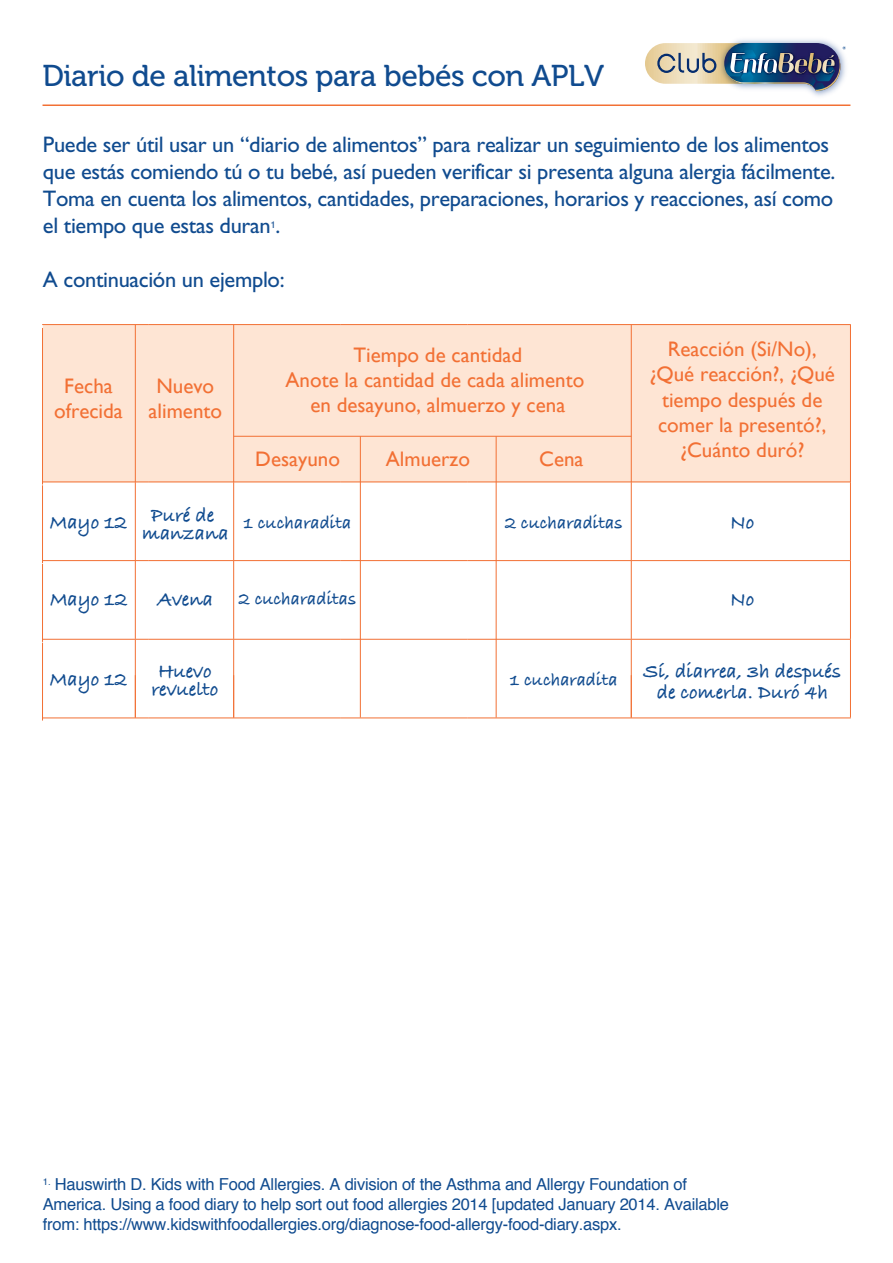
<style>
.page{position:relative;width:893px;height:1263px;background:#fff}
.page>*{position:absolute;margin:0;border:0;box-sizing:border-box;transform-origin:0 0}
.t1{font:30px "Museo 500";letter-spacing:-.015em;color:#104b8f}
.t2{font:22.5px/27px "Gill Sans";letter-spacing:-.015em;color:#104b8f}
.t3{font:21px/25.2px "Gill Sans";color:#f27034;text-align:center}
.t4{font:21px/18px "Bradley Hand ITCTT Bold";color:#104b8f;text-align:center;scale:.95 1}
.t5{font:18.9px "Bradley Hand ITCTT Bold";color:#104b8f;scale:.95 1}
.t6{font:16.5px/19.8px "Helvetica";letter-spacing:-.015em;color:#104b8f}
.t7{font:9.6px "Helvetica";color:#104b8f}
</style>
<div class="page">
<div style="left:43px;top:325px;width:807px;height:156px;background:#fee5d4"></div>
<hr style="left:42px;top:324px;width:107px;height:1px;background:#f27034">
<hr style="left:42px;top:328px;width:1px;height:156px;background:#f27034">
<hr style="left:149px;top:324px;width:191px;height:1px;background:#f27034">
<hr style="left:135px;top:325px;width:1px;height:157px;background:#f27034">
<hr style="left:340px;top:324px;width:128px;height:1px;background:#f27034">
<hr style="left:233px;top:325px;width:1px;height:157px;background:#f27034">
<hr style="left:468px;top:324px;width:383px;height:1px;background:#f27034">
<hr style="left:234px;top:436px;width:397px;height:1px;background:#f27034">
<hr style="left:631px;top:325px;width:1px;height:157px;background:#f27034">
<hr style="left:850px;top:325px;width:1px;height:157px;background:#f27034">
<hr style="left:42px;top:481px;width:107px;height:1px;background:#f27034">
<hr style="left:42px;top:485px;width:1px;height:78px;background:#f27034">
<hr style="left:149px;top:481px;width:191px;height:1px;background:#f27034">
<hr style="left:135px;top:482px;width:1px;height:78px;background:#f27034">
<hr style="left:340px;top:481px;width:128px;height:1px;background:#f27034">
<hr style="left:233px;top:482px;width:1px;height:78px;background:#f27034">
<hr style="left:360px;top:436px;width:1px;height:281px;background:#f27034">
<hr style="left:496px;top:436px;width:1px;height:281px;background:#f27034">
<hr style="left:468px;top:481px;width:383px;height:1px;background:#f27034">
<hr style="left:631px;top:482px;width:1px;height:78px;background:#f27034">
<hr style="left:850px;top:482px;width:1px;height:78px;background:#f27034">
<hr style="left:42px;top:560px;width:107px;height:1px;background:#f27034">
<hr style="left:42px;top:564px;width:1px;height:78px;background:#f27034">
<hr style="left:149px;top:560px;width:191px;height:1px;background:#f27034">
<hr style="left:135px;top:561px;width:1px;height:78px;background:#f27034">
<hr style="left:340px;top:560px;width:128px;height:1px;background:#f27034">
<hr style="left:233px;top:561px;width:1px;height:78px;background:#f27034">
<hr style="left:468px;top:560px;width:383px;height:1px;background:#f27034">
<hr style="left:631px;top:561px;width:1px;height:78px;background:#f27034">
<hr style="left:850px;top:561px;width:1px;height:78px;background:#f27034">
<hr style="left:42px;top:639px;width:107px;height:1px;background:#f27034">
<hr style="left:42px;top:643px;width:1px;height:77px;background:#f27034">
<hr style="left:149px;top:639px;width:191px;height:1px;background:#f27034">
<hr style="left:135px;top:640px;width:1px;height:77px;background:#f27034">
<hr style="left:340px;top:639px;width:128px;height:1px;background:#f27034">
<hr style="left:233px;top:640px;width:1px;height:77px;background:#f27034">
<hr style="left:468px;top:639px;width:383px;height:1px;background:#f27034">
<hr style="left:631px;top:640px;width:1px;height:77px;background:#f27034">
<hr style="left:850px;top:640px;width:1px;height:77px;background:#f27034">
<hr style="left:42px;top:717px;width:107px;height:1px;background:#f27034">
<hr style="left:149px;top:717px;width:191px;height:1px;background:#f27034">
<hr style="left:340px;top:717px;width:128px;height:1px;background:#f27034">
<hr style="left:468px;top:717px;width:383px;height:1px;background:#f27034">
<hr style="left:43px;top:104px;width:807px;height:2px;background:#f27034">
<svg style="left:645px;top:43px;width:133px;height:41px"></svg>
<img style="left:676px;top:39px;width:175px;height:67px">
<svg style="left:657px;top:52px;width:60px;height:22px"></svg>
<img style="left:727px;top:46px;width:119px;height:45px">
<h1 class="t1" style="left:43px;top:59px;width:563px">Diario de alimentos para bebés con APLV</h1>
<p class="t2" style="left:43px;top:131px;width:794px">Puede ser útil usar un “diario de alimentos” para realizar un seguimiento de los alimentos que estás comiendo tú o tu bebé, así pueden verificar si presenta alguna alergia fácilmente.<br>Toma en cuenta los alimentos, cantidades, preparaciones, horarios y reacciones, así como el tiempo que estas duran .</p>
<p class="t7" style="left:270px;top:217px;width:7px">1</p>
<p class="t2" style="left:43px;top:266px;width:243px">A continuación un ejemplo:</p>
<p class="t3" style="left:54px;top:373px;width:70px">Fecha ofrecida</p>
<p class="t3" style="left:149px;top:373px;width:75px">Nuevo alimento</p>
<p class="t4" style="left:50px;top:511px;width:175px">Mayo 12 Puré de</p>
<p class="t4" style="left:142px;top:525px;width:93px">manzana</p>
<p class="t3" style="left:286px;top:342px;width:300px">Tiempo de cantidad<br>Anote la cantidad de cada alimento en desayuno, almuerzo y cena</p>
<p class="t3" style="left:255px;top:446px;width:86px">Desayuno</p>
<p class="t3" style="left:386px;top:446px;width:86px">Almuerzo</p>
<p class="t3" style="left:539px;top:446px;width:46px">Cena</p>
<p class="t5" style="left:244px;top:512px;width:115px">1 cucharadita</p>
<p class="t5" style="left:505px;top:512px;width:125px">2 cucharaditas</p>
<p class="t4" style="left:50px;top:591px;width:83px">Mayo 12</p>
<p class="t4" style="left:158px;top:591px;width:60px">Avena</p>
<p class="t5" style="left:239px;top:588px;width:125px">2 cucharaditas</p>
<p class="t4" style="left:50px;top:671px;width:83px">Mayo 12</p>
<p class="t4" style="left:151px;top:664px;width:72px">Huevo revuelto</p>
<p class="t5" style="left:510px;top:669px;width:115px">1 cucharadita</p>
<p class="t3" style="left:649px;top:336px;width:187px">Reacción (Si/No), ¿Qué reacción?, ¿Qué tiempo después de comer la presentó?, ¿Cuánto duró?</p>
<p class="t4" style="left:730px;top:515px;width:27px">No</p>
<p class="t4" style="left:730px;top:591px;width:27px">No</p>
<p class="t4" style="left:644px;top:662px;width:209px;line-height:21px">Sí, diarrea, 3h después de comerla. Duró 4h</p>
<p class="t6" style="left:43px;top:1175px;width:688px"><sup>1.</sup> Hauswirth D. Kids with Food Allergies. A division of the Asthma and Allergy Foundation of<br>America. Using a food diary to help sort out food allergies 2014 [updated January 2014. Available from: https://www.kidswithfoodallergies.org/diagnose-food-allergy-food-diary.aspx.</p>
</div>
